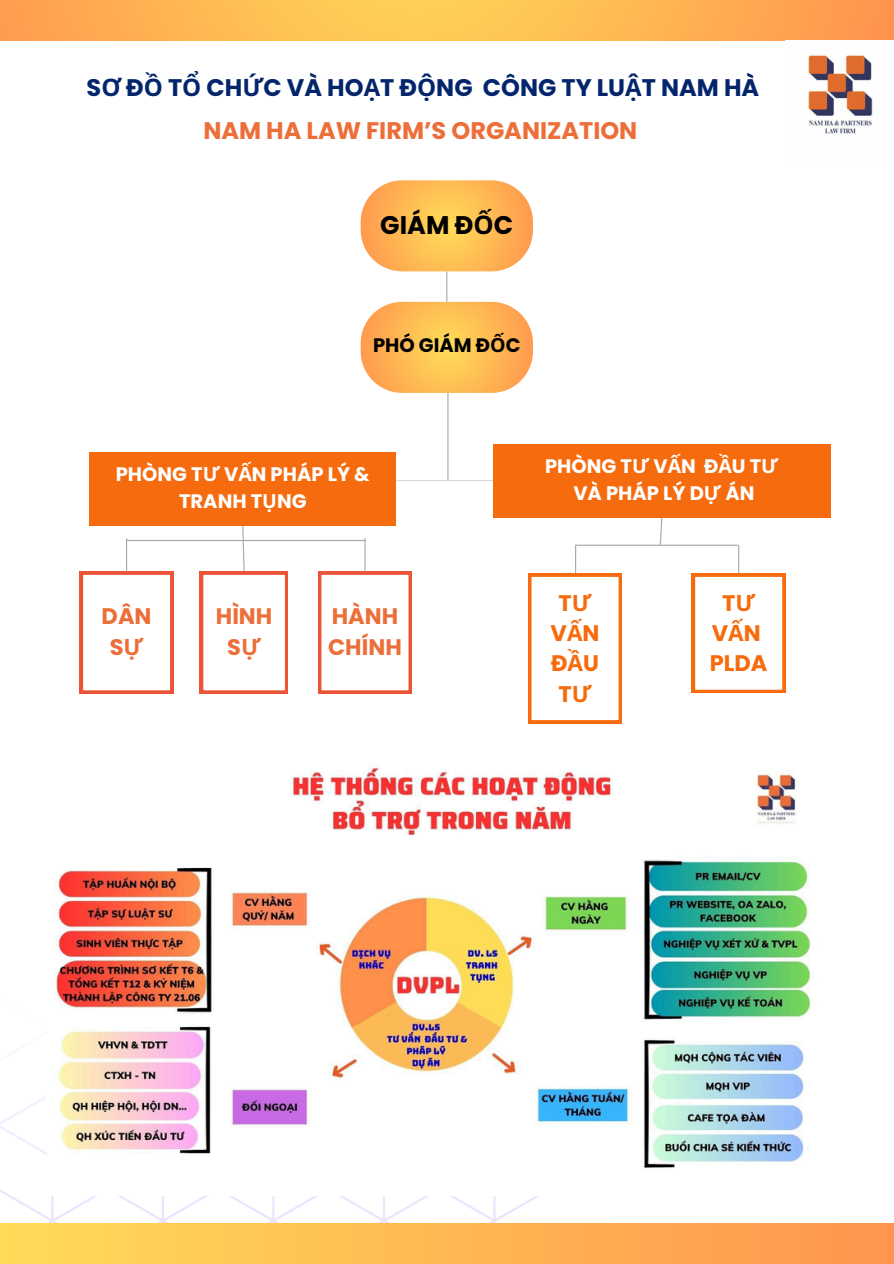
<style>
.page{position:relative;width:894px;height:1264px;background:#fff}
.page>*{position:absolute;margin:0;border:0;box-sizing:border-box;transform-origin:0 0}
.t1{font:700 25.5px "Poppins";color:#000}
.t2{font:700 24px "Poppins";color:#03256c}
.t3{font:700 24px "Poppins";color:#ec6e38}
.t4{font:700 22.5px/30.3px "Poppins";color:#ec6e38;text-align:center}
.t5{font:700 22.5px/30.3px "Poppins";color:#f66b0e;text-align:center}
.t6{font:700 19.5px/27px "Poppins";color:#fff;text-align:center}
.t7{font:700 19.5px "Poppins";color:#000}
.s1{font-family:"Noto Sans"}
</style>
<div class="page">
<svg style="left:0;top:1096px;width:539px;height:127px"></svg>
<svg style="left:0;top:0;width:893px;height:41px;background:#feb653"></svg>
<div style="left:0;top:1223px;width:893px;height:40px;background:linear-gradient(to right,#ffdc59,#ff944e)"></div>
<hr style="left:446px;top:271px;width:1px;height:31px;background:#a6a6a6">
<hr style="left:396px;top:480px;width:97px;height:1px;background:#d9d9d9">
<hr style="left:447px;top:393px;width:1px;height:87px;background:#a6a6a6">
<svg style="left:360px;top:180px;width:173px;height:91px;background:#ffbf64"></svg>
<svg style="left:360px;top:302px;width:173px;height:91px;background:#febf64"></svg>
<div style="left:89px;top:452px;width:307px;height:74px;background:#f66b0e"></div>
<div style="left:493px;top:443px;width:337px;height:74px;background:#f66b0e"></div>
<hr style="left:126px;top:540px;width:239px;height:1px;background:#a6a6a6">
<svg style="left:80px;top:571px;width:93px;height:122px"></svg>
<svg style="left:200px;top:526px;width:88px;height:167px"></svg>
<svg style="left:318px;top:571px;width:93px;height:122px"></svg>
<hr style="left:126px;top:538px;width:1px;height:33px;background:#a6a6a6">
<hr style="left:364px;top:538px;width:1px;height:33px;background:#a6a6a6">
<hr style="left:575px;top:544px;width:163px;height:2px;background:#a6a6a6">
<svg style="left:659px;top:517px;width:3px;height:29px"></svg>
<svg style="left:528px;top:545px;width:93px;height:178px"></svg>
<svg style="left:691px;top:546px;width:94px;height:146px"></svg>
<img style="left:47px;top:767px;width:764px;height:428px">
<img style="left:808px;top:55px;width:65px;height:79px">
<p class="t2" style="left:87px;top:71px;width:674px">S<span class="s1">Ơ</span> Đ<span class="s1">Ồ</span> T<span class="s1">Ổ</span> CH<span class="s1">Ứ</span>C VÀ HO<span class="s1">Ạ</span>T Đ<span class="s1">Ộ</span>NG CÔNG TY LU<span class="s1">Ậ</span>T NAM HÀ</p>
<p class="t3" style="left:203px;top:114px;width:435px">NAM HA LAW FIRM’S ORGANIZATION</p>
<h1 class="t1" style="left:380px;top:207px;width:134px">GIÁM Đ<span class="s1">Ố</span>C</h1>
<h1 class="t7" style="left:373px;top:332px;width:149px">PHÓ GIÁM Đ<span class="s1">Ố</span>C</h1>
<h1 class="t6" style="left:116px;top:461px;width:255px">PHÒNG T<span class="s1">Ư</span> V<span class="s1">Ấ</span>N PHÁP LÝ &amp;<br>TRANH T<span class="s1">Ụ</span>NG</h1>
<p class="t6" style="left:545px;top:452px;width:235px">PHÒNG T<span class="s1">Ư</span> V<span class="s1">Ấ</span>N Đ<span class="s1">Ầ</span>U T<span class="s1">Ư</span></p>
<p class="t6" style="left:573px;top:479px;width:182px">VÀ PHÁP LÝ D<span class="s1">Ự</span> ÁN</p>
<p class="t4" style="left:102px;top:601px;width:51px">DÂN<br>S<span class="s1">Ự</span></p>
<p class="t4" style="left:216px;top:601px;width:58px">HÌNH<br>S<span class="s1">Ự</span></p>
<p class="t4" style="left:328px;top:601px;width:75px;text-align:left">HÀNH<br>CHÍNH</p>
<p class="t5" style="left:550px;top:587px;width:50px">T<span class="s1">Ư<br></span>V<span class="s1">Ấ</span>N<br>Đ<span class="s1">Ầ</span>U<br>T<span class="s1">Ư</span></p>
<h2 class="t5" style="left:709px;top:587px;width:59px">T<span class="s1">Ư<br></span>V<span class="s1">Ấ</span>N<br>PLDA</h2>
</div>
